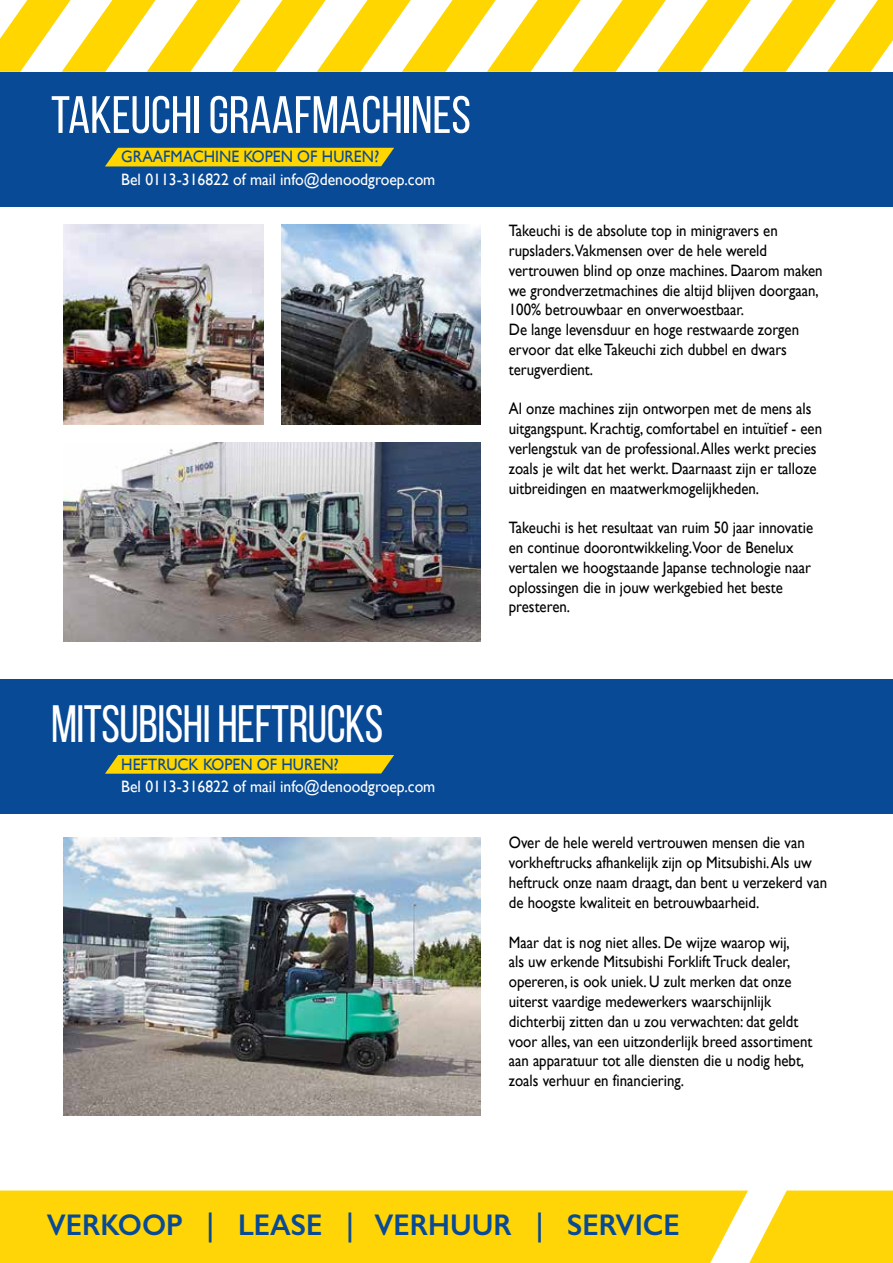
<style>
.page{position:relative;width:893px;height:1263px;background:#fff}
.page>*{position:absolute;margin:0;border:0;box-sizing:border-box;transform-origin:0 0}
.t1{font:52.5px "Bebas Neue";letter-spacing:-.005em;color:#fff}
.t2{font:52.5px "Bebas Neue";letter-spacing:-.005em;color:#fff;scale:.95 1}
.t3{font:600 30px "Gill Sans";color:#084a96;scale:.95 1}
.t4{font:16.5px/19.8px "Gill Sans";color:#000;scale:.9 1}
.t5{font:16.5px "Gill Sans";color:#fff;scale:.95 1}
.t6{font:16.5px "Gill Sans";color:#084a96;scale:.95 1}
</style>
<div class="page">
<div style="left:0;top:679px;width:893px;height:135px;background:#084a96"></div>
<svg style="left:105px;top:755px;width:289px;height:19px;background:#eecc09"></svg>
<div style="left:0;top:72px;width:893px;height:135px;background:#084a96"></div>
<svg style="left:0;top:0;width:893px;height:72px"></svg>
<div style="left:0;top:1190px;width:748px;height:73px;background:#ffd508"></div>
<svg style="left:749px;top:1190px;width:144px;height:73px;background:#ffda2b"></svg>
<img style="left:64px;top:442px;width:417px;height:200px">
<img style="left:64px;top:225px;width:199px;height:199px">
<img style="left:281px;top:225px;width:200px;height:199px">
<img style="left:64px;top:837px;width:417px;height:278px">
<div style="left:105px;top:148px;width:289px;height:18px;background:#ffd600"></div>
<h1 class="t1" style="left:51px;top:86px;width:421px">TAKEUCHI GRAAFMACHINES</h1>
<p class="t6" style="left:121px;top:147px;width:273px">GRAAFMACHINE KOPEN OF HUREN?</p>
<p class="t5" style="left:121px;top:169px;width:332px">Bel 0113-316822 of mail info@denoodgroep.com</p>
<h1 class="t2" style="left:51px;top:696px;width:351px">MITSUBISHI HEFTRUCKS</h1>
<p class="t6" style="left:121px;top:754px;width:231px">HEFTRUCK KOPEN OF HUREN?</p>
<p class="t5" style="left:121px;top:777px;width:332px">Bel 0113-316822 of mail info@denoodgroep.com</p>
<p class="t4" style="left:509px;top:220px;width:350px">Takeuchi is de absolute top in minigravers en rupsladers.Vakmensen over de hele wereld vertrouwen blind op onze machines. Daarom maken we grondverzetmachines die altijd blijven doorgaan, 100% betrouwbaar en onverwoestbaar.<br>De lange levensduur en hoge restwaarde zorgen ervoor dat elke Takeuchi zich dubbel en dwars terugverdient.</p>
<p class="t4" style="left:509px;top:399px;width:350px">Al onze machines zijn ontworpen met de mens als uitgangspunt. Krachtig, comfortabel en intuïtief - een verlengstuk van de professional. Alles werkt precies zoals je wilt dat het werkt. Daarnaast zijn er talloze uitbreidingen en maatwerkmogelijkheden.</p>
<p class="t4" style="left:509px;top:517px;width:340px">Takeuchi is het resultaat van ruim 50 jaar innovatie en continue doorontwikkeling.Voor de Benelux vertalen we hoogstaande Japanse technologie naar oplossingen die in jouw werkgebied het beste presteren.</p>
<p class="t4" style="left:509px;top:833px;width:355px">Over de hele wereld vertrouwen mensen die van vorkheftrucks afhankelijk zijn op Mitsubishi. Als uw heftruck onze naam draagt, dan bent u verzekerd van de hoogste kwaliteit en betrouwbaarheid.</p>
<p class="t4" style="left:509px;top:932px;width:339px">Maar dat is nog niet alles. De wijze waarop wij,<br>als uw erkende Mitsubishi Forklift Truck dealer, opereren, is ook uniek. U zult merken dat onze uiterst vaardige medewerkers waarschijnlijk dichterbij zitten dan u zou verwachten: dat geldt voor alles, van een uitzonderlijk breed assortiment aan apparatuur tot alle diensten die u nodig hebt, zoals verhuur en financiering.</p>
<h2 class="t3" style="left:47px;top:1206px;width:668px">VERKOOP | LEASE | VERHUUR | SERVICE</h2>
</div>
